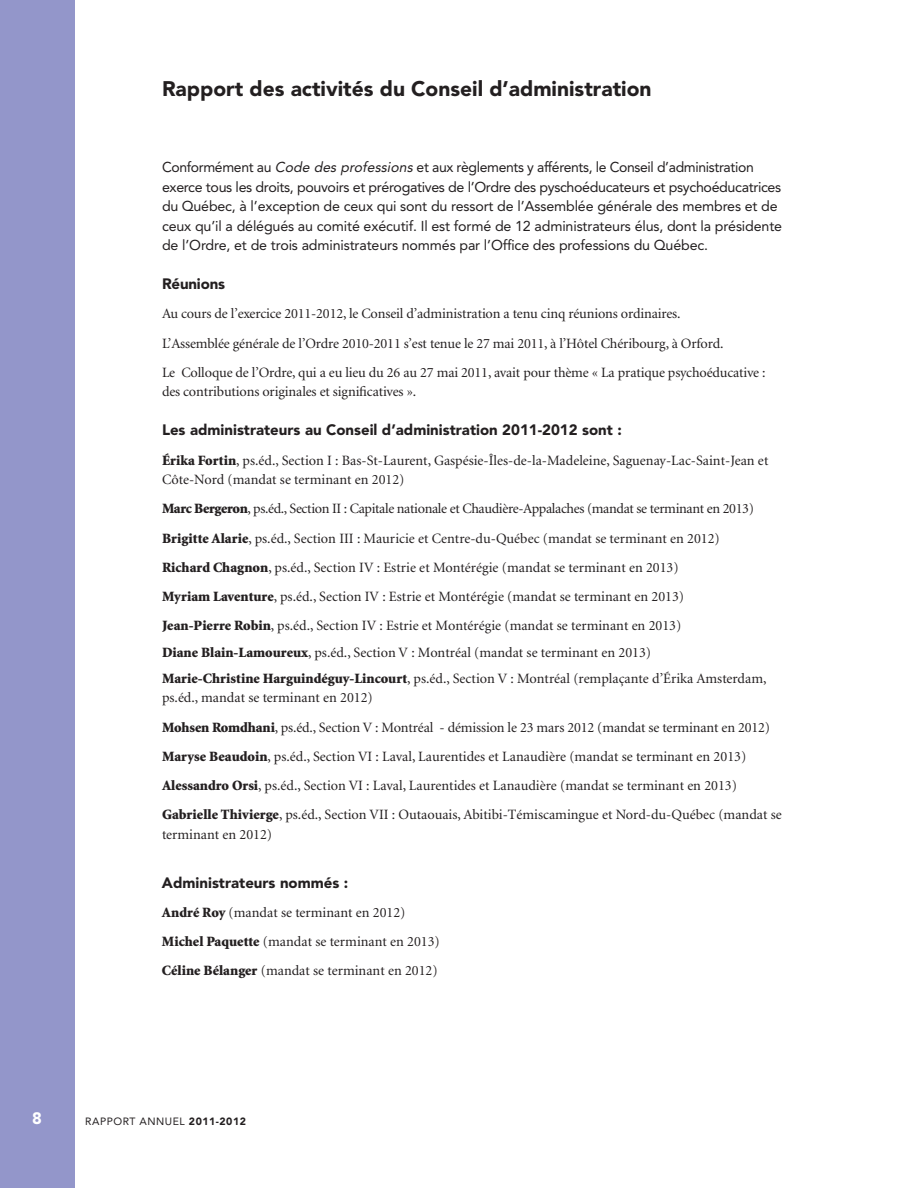
<style>
.page{position:relative;width:918px;height:1188px;background:#fff}
.page>*{position:absolute;margin:0;border:0;box-sizing:border-box;transform-origin:0 0}
.t1{font:900 21px "Avenir";color:#231f20}
.t2{font:900 16.5px "Avenir";color:#fff}
.t3{font:900 15px "Avenir";color:#231f20}
.t4{font:14.25px/29.2px "Minion";color:#231f20}
.t5{font:14.25px/19.5px "Avenir";letter-spacing:-.01em;color:#231f20}
.t6{font:10.5px "Avenir";letter-spacing:.05em;color:#231f20}
.s1{font-style:italic}
.s2{font-weight:900}
</style>
<div class="page">
<div style="left:0;top:0;width:74px;height:1188px;background:#9396ca"></div>
<h1 class="t1" style="left:162px;top:76px;width:491px">Rapport des activités du Conseil d’administration</h1>
<p class="t5" style="left:162px;top:157px;width:622px">Conformément au <span class="s1">Code des professions</span>et aux règlements y afférents, le Conseil d’administration exerce tous les droits, pouvoirs et prérogatives de l’Ordre des pyschoéducateurs et psychoéducatrices du Québec, à l’exception de ceux qui sont du ressort de l’Assemblée générale des membres et de ceux qu’il a délégués au comité exécutif. Il est formé de 12 administrateurs élus, dont la présidente de l’Ordre, et de trois administrateurs nommés par l’Office des professions du Québec.</p>
<p class="t3" style="left:162px;top:275px;width:65px">Réunions</p>
<p class="t4" style="left:162px;top:300px;width:605px">Au cours de l’exercice 2011-2012, le Conseil d’administration a tenu cinq réunions ordinaires.<br>L’Assemblée générale de l’Ordre 2010-2011 s’est tenue le 27 mai 2011, à l’Hôtel Chéribourg, à Orford.<br>Le Colloque de l’Ordre, qui a eu lieu du 26 au 27 mai 2011, avait pour thème « La pratique psychoéducative :</p>
<p class="t4" style="left:162px;top:378px;width:256px">des contributions originales et significatives ».</p>
<p class="t3" style="left:162px;top:421px;width:461px">Les administrateurs au Conseil d’administration 2011-2012 sont :</p>
<p class="t4" style="left:162px;top:451px;width:608px;line-height:19.5px"><span class="s2">Érika Fortin</span>, ps.éd., Section I : Bas-St-Laurent, Gaspésie-Îles-de-la-Madeleine, Saguenay-Lac-Saint-Jean et<br>Côte-Nord (mandat se terminant en 2012)</p>
<p class="t4" style="left:162px;top:495px;width:593px"><span class="s2">Marc Bergeron</span>, ps.éd., Section II : Capitale nationale et Chaudière-Appalaches (mandat se terminant en 2013)<br><span class="s2">Brigitte Alarie</span>, ps.éd., Section III : Mauricie et Centre-du-Québec (mandat se terminant en 2012)<br><span class="s2">Richard Chagnon</span>, ps.éd., Section IV : Estrie et Montérégie (mandat se terminant en 2013)<br><span class="s2">Myriam Laventure</span>, ps.éd., Section IV : Estrie et Montérégie (mandat se terminant en 2013)<br><span class="s2">Jean-Pierre Robin</span>, ps.éd., Section IV : Estrie et Montérégie (mandat se terminant en 2013)</p>
<p class="t4" style="left:162px;top:639px;width:606px;line-height:26.2px"><span class="s2">Diane Blain-Lamoureux</span>, ps.éd., Section V : Montréal (mandat se terminant en 2013)<br><span class="s2">Marie-Christine Harguindéguy-Lincourt</span>, ps.éd., Section V : Montréal (remplaçante d’Érika Amsterdam,</p>
<p class="t4" style="left:162px;top:684px;width:621px">ps.éd., mandat se terminant en 2012)<br><span class="s2">Mohsen Romdhani</span>, ps.éd., Section V : Montréal - démission le 23 mars 2012 (mandat se terminant en 2012)<br><span class="s2">Maryse Beaudoin</span>, ps.éd., Section VI : Laval, Laurentides et Lanaudière (mandat se terminant en 2013)<br><span class="s2">Alessandro Orsi</span>, ps.éd., Section VI : Laval, Laurentides et Lanaudière (mandat se terminant en 2013)<br><span class="s2">Gabrielle Thivierge</span>, ps.éd., Section VII : Outaouais, Abitibi-Témiscamingue et Nord-du-Québec (mandat se</p>
<p class="t4" style="left:162px;top:820px;width:112px">terminant en 2012)</p>
<p class="t3" style="left:162px;top:873px;width:188px">Administrateurs nommés :</p>
<p class="t4" style="left:162px;top:898px;width:279px"><span class="s2">André Roy</span> (mandat se terminant en 2012)<br><span class="s2">Michel Paquette</span> (mandat se terminant en 2013)<br><span class="s2">Céline Bélanger</span> (mandat se terminant en 2012)</p>
<p class="t2" style="left:32px;top:1108px;width:11px">8</p>
<p class="t6" style="left:85px;top:1115px;width:162px">RAPPORT ANNUEL <span class="s2">2011-2012</span></p>
</div>
